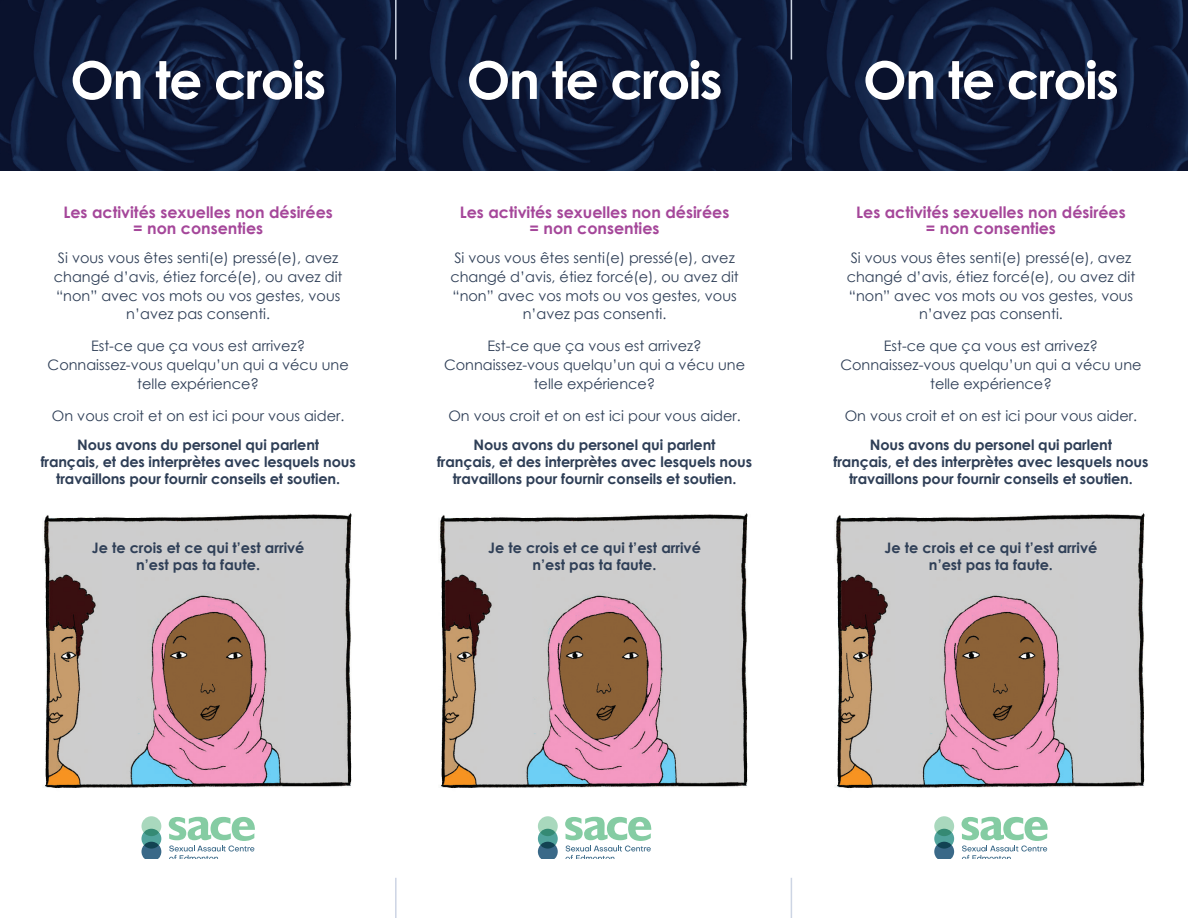
<style>
.page{position:relative;width:1188px;height:918px;background:#fff}
.page>*{position:absolute;margin:0;border:0;box-sizing:border-box;transform-origin:0 0}
.t1{font:700 52.05px "Century Gothic";letter-spacing:-.03em;color:#fff}
.t2{font:700 15.9px/15.9px "Century Gothic";color:#a5479a;text-align:center}
.t3{font:14.4px/18.8px "Century Gothic";color:#2f3f57;text-align:center}
.t4{font:700 14.4px/17.4px "Century Gothic";letter-spacing:-.01em;color:#2e3e56;text-align:center}
.t5{font:700 14.4px/17.4px "Century Gothic";color:#2f3f57;text-align:center}
.t6{font:14.4px "Century Gothic";color:#2e3e56}
</style>
<div class="page">
<img style="left:0;top:0;width:396px;height:170px">
<img style="left:43px;top:513px;width:309px;height:275px">
<div style="left:141px;top:816px;width:20px;height:20px;background:#a9d8bd;border-radius:50%"></div>
<svg style="left:141px;top:829px;width:20px;height:20px"></svg>
<svg style="left:141px;top:842px;width:20px;height:16px"></svg>
<svg style="left:169px;top:817px;width:86px;height:41px"></svg>
<svg style="left:396px;top:0;width:397px;height:170px;background:#0e1937"></svg>
<img style="left:439px;top:513px;width:309px;height:275px">
<div style="left:538px;top:816px;width:20px;height:20px;background:#a9d8bd;border-radius:50%"></div>
<svg style="left:538px;top:829px;width:20px;height:20px"></svg>
<svg style="left:538px;top:842px;width:20px;height:16px"></svg>
<svg style="left:565px;top:817px;width:86px;height:41px"></svg>
<svg style="left:793px;top:0;width:395px;height:170px;background:#0e1937"></svg>
<img style="left:835px;top:513px;width:310px;height:275px">
<div style="left:934px;top:816px;width:20px;height:20px;background:#a9d8bd;border-radius:50%"></div>
<svg style="left:934px;top:829px;width:20px;height:20px"></svg>
<svg style="left:934px;top:842px;width:20px;height:16px"></svg>
<svg style="left:962px;top:817px;width:86px;height:41px"></svg>
<hr style="left:791px;top:878px;width:1px;height:40px;background:#cdd5e4">
<hr style="left:791px;top:0;width:1px;height:60px;background:#cdd5e4">
<hr style="left:395px;top:878px;width:2px;height:40px;background:#cdd5e4">
<hr style="left:395px;top:0;width:2px;height:60px;background:#cdd5e4">
<h1 class="t1" style="left:70px;top:41px;width:257px">On te crois</h1>
<p class="t2" style="left:63px;top:204px;width:271px">Les activités sexuelles non désirées = non consenties</p>
<p class="t3" style="left:54px;top:248px;width:290px">Si vous vous êtes senti(e) pressé(e), avez changé d’avis, étiez forcé(e), ou avez dit “non” avec vos mots ou vos gestes, vous n’avez pas consenti.</p>
<p class="t3" style="left:48px;top:336px;width:303px">Est-ce que ça vous est arrivez?<br>Connaissez-vous quelqu’un qui a vécu une telle expérience?</p>
<p class="t6" style="left:52px;top:405px;width:294px">On vous croit et on est ici pour vous aider.</p>
<p class="t4" style="left:41px;top:435px;width:317px">Nous avons du personel qui parlent<br>français, et des interprètes avec lesquels nous travaillons pour fournir conseils et soutien.</p>
<p class="t5" style="left:92px;top:538px;width:214px">Je te crois et ce qui t’est arrivé n’est pas ta faute.</p>
<h1 class="t1" style="left:467px;top:41px;width:257px">On te crois</h1>
<p class="t2" style="left:460px;top:204px;width:271px">Les activités sexuelles non désirées = non consenties</p>
<p class="t3" style="left:450px;top:248px;width:290px">Si vous vous êtes senti(e) pressé(e), avez changé d’avis, étiez forcé(e), ou avez dit “non” avec vos mots ou vos gestes, vous n’avez pas consenti.</p>
<p class="t3" style="left:444px;top:336px;width:303px">Est-ce que ça vous est arrivez?<br>Connaissez-vous quelqu’un qui a vécu une telle expérience?</p>
<p class="t6" style="left:448px;top:405px;width:294px">On vous croit et on est ici pour vous aider.</p>
<p class="t4" style="left:437px;top:435px;width:317px">Nous avons du personel qui parlent<br>français, et des interprètes avec lesquels nous travaillons pour fournir conseils et soutien.</p>
<p class="t5" style="left:488px;top:538px;width:214px">Je te crois et ce qui t’est arrivé n’est pas ta faute.</p>
<h1 class="t1" style="left:863px;top:41px;width:257px">On te crois</h1>
<p class="t2" style="left:856px;top:204px;width:271px">Les activités sexuelles non désirées = non consenties</p>
<p class="t3" style="left:847px;top:248px;width:290px">Si vous vous êtes senti(e) pressé(e), avez changé d’avis, étiez forcé(e), ou avez dit “non” avec vos mots ou vos gestes, vous n’avez pas consenti.</p>
<p class="t3" style="left:840px;top:336px;width:303px">Est-ce que ça vous est arrivez?<br>Connaissez-vous quelqu’un qui a vécu une telle expérience?</p>
<p class="t6" style="left:845px;top:405px;width:294px">On vous croit et on est ici pour vous aider.</p>
<p class="t4" style="left:833px;top:435px;width:317px">Nous avons du personel qui parlent<br>français, et des interprètes avec lesquels nous travaillons pour fournir conseils et soutien.</p>
<p class="t5" style="left:885px;top:538px;width:214px">Je te crois et ce qui t’est arrivé n’est pas ta faute.</p>
</div>
